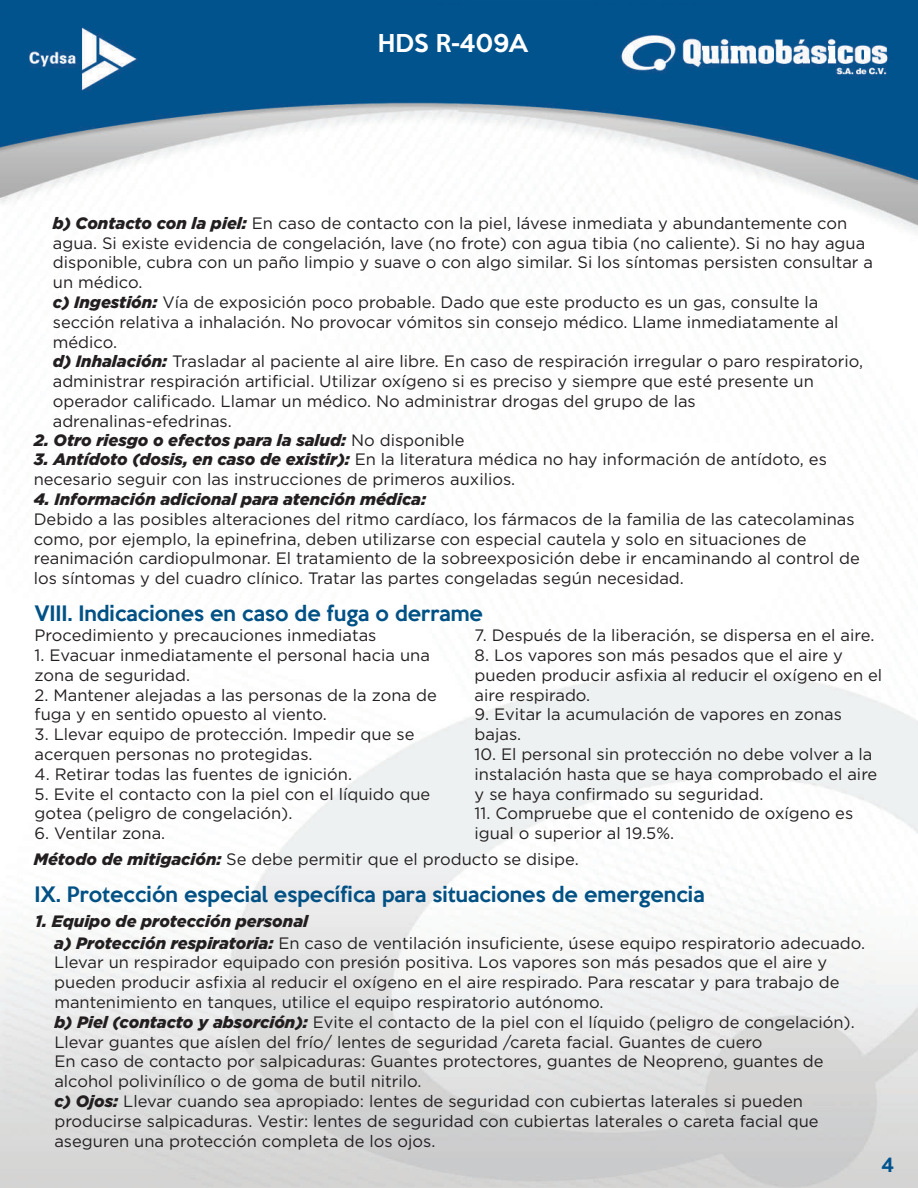
<style>
.page{position:relative;width:918px;height:1188px;background:#fff}
.page>*{position:absolute;margin:0;border:0;box-sizing:border-box;transform-origin:0 0}
.t1{font:500 22.5px "Keep Calm";color:#fff}
.t2{font:500 19.5px "Keep Calm";color:#015185}
.t3{font:500 18px "Keep Calm";color:#01538e}
.t4{font:16.5px/19.8px "Gotham";color:#231f20}
.t5{font:italic 900 16.5px "Gotham";color:#231f20}
.s1{font-weight:900;font-style:italic}
.s2{font-weight:400;font-style:normal}
</style>
<div class="page">
<img style="left:0;top:0;width:918px;height:1188px">
<h1 class="t1" style="left:378px;top:24px;width:152px">HDS R-409A</h1>
<p class="t4" style="left:53px;top:213px;width:822px"><span class="s1">b) Contacto con la piel:</span> En caso de contacto con la piel, lávese inmediata y abundantemente con agua. Si existe evidencia de congelación, lave (no frote) con agua tibia (no caliente). Si no hay agua disponible, cubra con un paño limpio y suave o con algo similar. Si los síntomas persisten consultar a un médico.<br><span class="s1">c) Ingestión:</span> Vía de exposición poco probable. Dado que este producto es un gas, consulte la sección relativa a inhalación. No provocar vómitos sin consejo médico. Llame inmediatamente al médico.<br><span class="s1">d) Inhalación:</span> Trasladar al paciente al aire libre. En caso de respiración irregular o paro respiratorio, administrar respiración artificial. Utilizar oxígeno si es preciso y siempre que esté presente un operador calificado. Llamar un médico. No administrar drogas del grupo de las adrenalinas-efedrinas.</p>
<p class="t5" style="left:34px;top:428px;width:432px">2. Otro riesgo o efectos para la salud: <span class="s2">No disponible</span></p>
<p class="t4" style="left:34px;top:449px;width:795px"><span class="s1">3. Antídoto (dosis, en caso de existir):</span> En la literatura médica no hay información de antídoto, es necesario seguir con las instrucciones de primeros auxilios.</p>
<p class="t5" style="left:34px;top:488px;width:394px">4. Información adicional para atención médica:</p>
<p class="t4" style="left:34px;top:509px;width:828px">Debido a las posibles alteraciones del ritmo cardíaco, los fármacos de la familia de las catecolaminas como, por ejemplo, la epinefrina, deben utilizarse con especial cautela y solo en situaciones de reanimación cardiopulmonar. El tratamiento de la sobreexposición debe ir encaminando al control de los síntomas y del cuadro clínico. Tratar las partes congeladas según necesidad.</p>
<p class="t2" style="left:34px;top:596px;width:450px">VIII. Indicaciones en caso de fuga o derrame</p>
<p class="t4" style="left:35px;top:625px;width:343px">Procedimiento y precauciones inmediatas</p>
<p class="t4" style="left:35px;top:645px;width:397px">1. Evacuar inmediatamente el personal hacia una zona de seguridad.</p>
<p class="t4" style="left:35px;top:685px;width:404px">2. Mantener alejadas a las personas de la zona de fuga y en sentido opuesto al viento.</p>
<p class="t4" style="left:35px;top:724px;width:381px">3. Llevar equipo de protección. Impedir que se acerquen personas no protegidas.</p>
<p class="t4" style="left:35px;top:764px;width:319px">4. Retirar todas las fuentes de ignición.</p>
<p class="t4" style="left:35px;top:784px;width:397px">5. Evite el contacto con la piel con el líquido que gotea (peligro de congelación).</p>
<p class="t4" style="left:35px;top:823px;width:132px">6. Ventilar zona.</p>
<p class="t4" style="left:475px;top:625px;width:401px">7. Después de la liberación, se dispersa en el aire.</p>
<p class="t4" style="left:475px;top:645px;width:409px">8. Los vapores son más pesados que el aire y pueden producir asfixia al reducir el oxígeno en el aire respirado.</p>
<p class="t4" style="left:475px;top:704px;width:369px">9. Evitar la acumulación de vapores en zonas bajas.</p>
<p class="t4" style="left:475px;top:744px;width:404px">10. El personal sin protección no debe volver a la instalación hasta que se haya comprobado el aire y se haya confirmado su seguridad.</p>
<p class="t4" style="left:475px;top:803px;width:380px">11. Compruebe que el contenido de oxígeno es igual o superior al 19.5%.</p>
<p class="t4" style="left:34px;top:849px;width:547px"><span class="s1">Método de mitigación:</span> Se debe permitir que el producto se disipe.</p>
<p class="t2" style="left:34px;top:877px;width:672px">IX. Protección especial específica para situaciones de emergencia</p>
<p class="t4" style="left:54px;top:911px;width:813px;text-indent:-19px"><span class="s1">1. Equipo de protección personal<br>a) Protección respiratoria:</span> En caso de ventilación insuficiente, úsese equipo respiratorio adecuado.<br>Llevar un respirador equipado con presión positiva. Los vapores son más pesados que el aire y pueden producir asfixia al reducir el oxígeno en el aire respirado. Para rescatar y para trabajo de mantenimiento en tanques, utilice el equipo respiratorio autónomo.<br><span class="s1">b) Piel (contacto y absorción):</span> Evite el contacto de la piel con el líquido (peligro de congelación).<br>Llevar guantes que aíslen del frío/ lentes de seguridad /careta facial. Guantes de cuero<br>En caso de contacto por salpicaduras: Guantes protectores, guantes de Neopreno, guantes de alcohol polivinílico o de goma de butil nitrilo.<br><span class="s1">c) Ojos:</span> Llevar cuando sea apropiado: lentes de seguridad con cubiertas laterales si pueden producirse salpicaduras. Vestir: lentes de seguridad con cubiertas laterales o careta facial que aseguren una protección completa de los ojos.</p>
<p class="t3" style="left:882px;top:1149px;width:14px">4</p>
</div>
